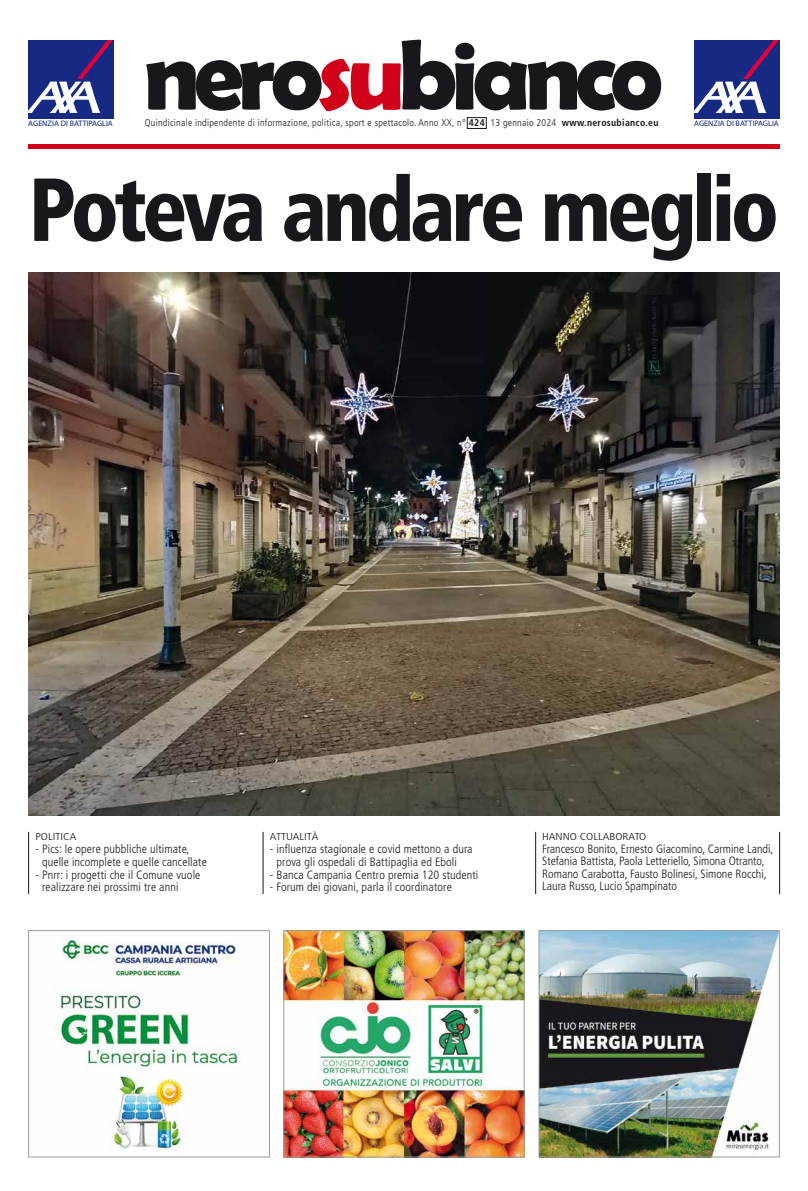
<style>
.page{position:relative;width:808px;height:1191px;background:#fff}
.page>*{position:absolute;margin:0;border:0;box-sizing:border-box;transform-origin:0 0}
.t1{font:900 condensed 89.3px "Frutiger";letter-spacing:-.055em;color:#1a171c;scale:.95 1}
.t2{font:300 condensed 12px/12.8px "Frutiger";letter-spacing:.01em;color:#1a171c}
.t3{font:300 condensed 10px "Frutiger";color:#1a171c;scale:1.2 1}
.t4{font:300 condensed 9.8px "Frutiger";letter-spacing:.03em;color:#1a171c}
.t5{font:7.9px "Myriad Web Pro";color:#162983}
.s1{font-weight:700}
</style>
<div class="page">
<svg style="left:146px;top:40px;width:515px;height:71px"></svg>
<hr style="left:28px;top:144px;width:752px;height:4px;background:#d10019">
<img style="left:28px;top:272px;width:752px;height:543px">
<div style="left:467px;top:117px;width:19px;height:12px;border:1px solid #1a171c"></div>
<img style="left:286px;top:932px;width:236px;height:223px">
<div style="left:284px;top:930px;width:240px;height:227px;border:1px solid #9c9e9f"></div>
<hr style="left:263px;top:832px;width:1px;height:62px;background:#1a171c">
<hr style="left:779px;top:832px;width:1px;height:62px;background:#1a171c">
<hr style="left:28px;top:832px;width:1px;height:62px;background:#1a171c">
<hr style="left:535px;top:832px;width:1px;height:62px;background:#1a171c">
<img style="left:53px;top:939px;width:187px;height:211px">
<div style="left:28px;top:930px;width:242px;height:227px;border:1px solid #9c9e9f"></div>
<img style="left:541px;top:932px;width:236px;height:223px">
<div style="left:539px;top:930px;width:240px;height:227px;border:1px solid #9c9e9f"></div>
<div style="left:28px;top:40px;width:85px;height:78px;background:#162983"></div>
<svg style="left:28px;top:40px;width:85px;height:73px"></svg>
<div style="left:694px;top:40px;width:85px;height:78px;background:#162983"></div>
<svg style="left:694px;top:40px;width:85px;height:73px"></svg>
<p class="t4" style="left:145px;top:117px;width:515px">Quindicinale indipendente di informazione, politica, sport e spettacolo. Anno XX, n° <span class="s1">424</span> 13 gennaio 2024 <span class="s1">www.nerosubianco.eu</span></p>
<p class="t5" style="left:28px;top:119px;width:86px">AGENZIA DI BATTIPAGLIA</p>
<p class="t5" style="left:694px;top:119px;width:86px">AGENZIA DI BATTIPAGLIA</p>
<h1 class="t1" style="left:29px;top:156px;width:791px">Poteva andare meglio</h1>
<p class="t3" style="left:35px;top:831px;width:36px">POLITICA</p>
<p class="t2" style="left:42px;top:842px;width:166px;text-indent:-7px">- Pics: le opere pubbliche ultimate, quelle incomplete e quelle cancellate</p>
<p class="t2" style="left:42px;top:868px;width:160px;text-indent:-7px">- Pnrr: i progetti che il Comune vuole realizzare nei prossimi tre anni</p>
<p class="t3" style="left:270px;top:831px;width:42px">ATTUALITÀ</p>
<p class="t2" style="left:277px;top:842px;width:198px;text-indent:-7px">- influenza stagionale e covid mettono a dura prova gli ospedali di Battipaglia ed Eboli</p>
<p class="t2" style="left:270px;top:868px;width:210px">- Banca Campania Centro premia 120 studenti</p>
<p class="t2" style="left:270px;top:881px;width:183px">- Forum dei giovani, parla il coordinatore</p>
<p class="t3" style="left:542px;top:831px;width:88px">HANNO COLLABORATO</p>
<p class="t2" style="left:542px;top:842px;width:233px">Francesco Bonito, Ernesto Giacomino, Carmine Landi, Stefania Battista, Paola Letteriello, Simona Otranto, Romano Carabotta, Fausto Bolinesi, Simone Rocchi, Laura Russo, Lucio Spampinato</p>
</div>
